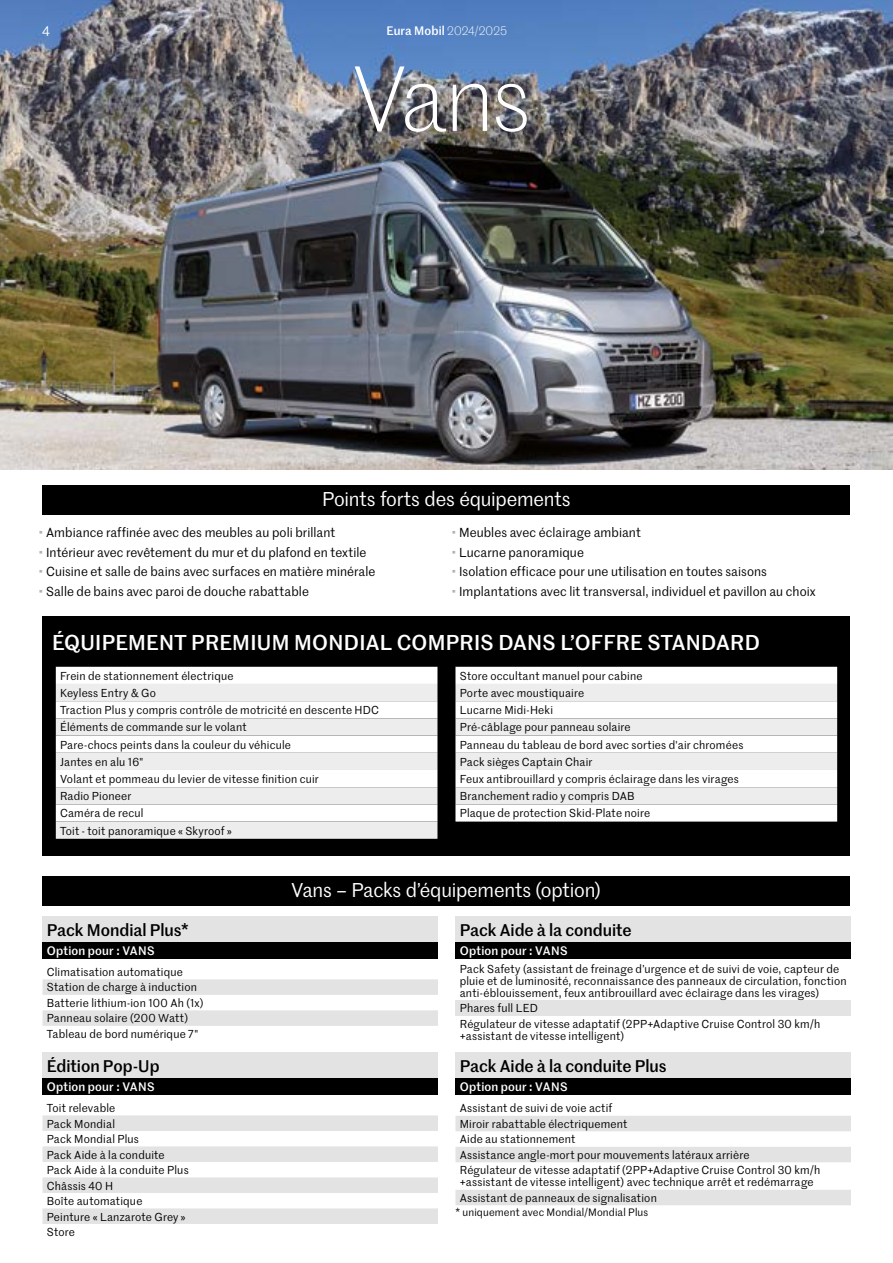
<style>
.page{position:relative;width:893px;height:1263px;background:#fff}
.page>*{position:absolute;margin:0;border:0;box-sizing:border-box;transform-origin:0 0}
.t1{font:300 90px "Marr Sans";color:#fff}
.t2{font:500 21px "Marr Sans";letter-spacing:.015em;color:#fff}
.t3{font:19.5px "Marr Sans";letter-spacing:-.01em;color:#fff}
.t4{font:500 16.5px "Marr Sans";letter-spacing:-.005em;color:#000}
.t5{font:13.5px "Marr Sans";color:#fff}
.t6{font:12.75px "Marr Sans";letter-spacing:.005em;color:#000}
.t7{font:500 12px "Marr Sans";letter-spacing:.015em;color:#fff}
.t8{font:11.25px/15.5px "Marr Sans";letter-spacing:.015em;color:#000}
.t9{font:10.5px "Marr Sans";letter-spacing:.01em;color:#000}
.s1{font-weight:300}
.s2{color:#b3b2b2}
</style>
<div class="page">
<img style="left:0;top:0;width:893px;height:470px">
<div style="left:43px;top:485px;width:807px;height:29px;background:#000"></div>
<div style="left:43px;top:876px;width:807px;height:30px;background:#000"></div>
<svg style="left:43px;top:979px;width:395px;height:47px"></svg>
<div style="left:455px;top:1000px;width:396px;height:16px;background:#e3e3e3"></div>
<svg style="left:455px;top:1116px;width:396px;height:89px"></svg>
<div style="left:43px;top:916px;width:395px;height:26px;background:#e3e3e3"></div>
<div style="left:43px;top:942px;width:395px;height:16px;background:#000"></div>
<div style="left:455px;top:916px;width:396px;height:26px;background:#e3e3e3"></div>
<div style="left:455px;top:942px;width:396px;height:16px;background:#000"></div>
<div style="left:455px;top:1052px;width:396px;height:26px;background:#e3e3e3"></div>
<div style="left:455px;top:1078px;width:396px;height:17px;background:#000"></div>
<svg style="left:43px;top:1115px;width:395px;height:109px"></svg>
<div style="left:43px;top:1052px;width:395px;height:26px;background:#e3e3e3"></div>
<div style="left:43px;top:1078px;width:395px;height:17px;background:#000"></div>
<div style="left:43px;top:617px;width:807px;height:239px;background:#000"></div>
<div style="left:56px;top:667px;width:381px;height:17px;background:#fff"></div>
<svg style="left:56px;top:684px;width:381px;height:155px;background:#f2f2f2"></svg>
<div style="left:455px;top:667px;width:382px;height:154px;background:#fff"></div>
<svg style="left:455px;top:684px;width:382px;height:120px;background:#f2f2f2"></svg>
<p class="t5" style="left:42px;top:22px;width:9px">4</p>
<p class="t7" style="left:386px;top:22px;width:122px">Eura Mobil <span class="s1">2024/2025</span></p>
<h1 class="t1" style="left:352px;top:36px;width:181px">Vans</h1>
<h3 class="t3" style="left:322px;top:485px;width:250px">Points forts des équipements</h3>
<p class="t6" style="left:38px;top:523px;width:298px"><span class="s2">•</span> Ambiance raffinée avec des meubles au poli brillant</p>
<p class="t6" style="left:38px;top:543px;width:329px"><span class="s2">•</span> Intérieur avec revêtement du mur et du plafond en textile</p>
<p class="t6" style="left:38px;top:563px;width:338px"><span class="s2">•</span> Cuisine et salle de bains avec surfaces en matière minérale</p>
<p class="t6" style="left:38px;top:582px;width:272px"><span class="s2">•</span> Salle de bains avec paroi de douche rabattable</p>
<p class="t6" style="left:451px;top:523px;width:191px"><span class="s2">•</span> Meubles avec éclairage ambiant</p>
<p class="t6" style="left:451px;top:543px;width:134px"><span class="s2">•</span> Lucarne panoramique</p>
<p class="t6" style="left:451px;top:563px;width:317px"><span class="s2">•</span> Isolation efficace pour une utilisation en toutes saisons</p>
<p class="t6" style="left:451px;top:582px;width:366px"><span class="s2">•</span> Implantations avec lit transversal, individuel et pavillon au choix</p>
<h2 class="t2" style="left:52px;top:627px;width:709px">ÉQUIPEMENT PREMIUM MONDIAL COMPRIS DANS L’OFFRE STANDARD</h2>
<p class="t8" style="left:60px;top:667px;width:320px;line-height:17.2px">Frein de stationnement électrique<br>Keyless Entry &amp; Go<br>Traction Plus y compris contrôle de motricité en descente HDC<br>Éléments de commande sur le volant<br>Pare-chocs peints dans la couleur du véhicule<br>Jantes en alu 16"<br>Volant et pommeau du levier de vitesse finition cuir<br>Radio Pioneer<br>Caméra de recul<br>Toit - toit panoramique « Skyroof »</p>
<p class="t8" style="left:460px;top:667px;width:285px;line-height:17.2px">Store occultant manuel pour cabine<br>Porte avec moustiquaire<br>Lucarne Midi-Heki<br>Pré-câblage pour panneau solaire<br>Panneau du tableau de bord avec sorties d'air chromées Pack sièges Captain Chair<br>Feux antibrouillard y compris éclairage dans les virages Branchement radio y compris DAB<br>Plaque de protection Skid-Plate noire</p>
<h3 class="t4" style="left:47px;top:917px;width:144px">Pack Mondial Plus*</h3>
<p class="t7" style="left:47px;top:941px;width:110px">Option pour : VANS</p>
<h3 class="t3" style="left:291px;top:876px;width:311px">Vans – Packs d’équipements (option)</h3>
<h3 class="t4" style="left:460px;top:917px;width:173px">Pack Aide à la conduite</h3>
<p class="t7" style="left:460px;top:941px;width:110px">Option pour : VANS</p>
<p class="t8" style="left:47px;top:964px;width:158px">Climatisation automatique<br>Station de charge à induction<br>Batterie lithium-ion 100 Ah (1x)<br>Panneau solaire (200 Watt)<br>Tableau de bord numérique 7"</p>
<p class="t8" style="left:460px;top:962px;width:388px;line-height:12px">Pack Safety (assistant de freinage d’urgence et de suivi de voie, capteur de pluie et de luminosité, reconnaissance des panneaux de circulation, fonction anti-éblouissement, feux antibrouillard avec éclairage dans les virages)</p>
<p class="t8" style="left:460px;top:1000px;width:362px">Phares full LED<br>Régulateur de vitesse adaptatif (2PP+Adaptive Cruise Control 30 km/h</p>
<p class="t8" style="left:460px;top:1027px;width:166px">+assistant de vitesse intelligent)</p>
<h3 class="t4" style="left:47px;top:1053px;width:114px">Édition Pop-Up</h3>
<p class="t7" style="left:47px;top:1078px;width:110px">Option pour : VANS</p>
<p class="t8" style="left:47px;top:1100px;width:143px">Toit relevable<br>Pack Mondial<br>Pack Mondial Plus<br>Pack Aide à la conduite<br>Pack Aide à la conduite Plus<br>Châssis 40 H<br>Boîte automatique<br>Peinture « Lanzarote Grey »<br>Store</p>
<h3 class="t4" style="left:460px;top:1053px;width:208px">Pack Aide à la conduite Plus</h3>
<p class="t7" style="left:460px;top:1078px;width:110px">Option pour : VANS</p>
<p class="t8" style="left:460px;top:1100px;width:362px">Assistant de suivi de voie actif<br>Miroir rabattable électriquement<br>Aide au stationnement<br>Assistance angle-mort pour mouvements latéraux arrière<br>Régulateur de vitesse adaptatif (2PP+Adaptive Cruise Control 30 km/h</p>
<p class="t8" style="left:460px;top:1174px;width:355px">+assistant de vitesse intelligent) avec technique arrêt et redémarrage<br>Assistant de panneaux de signalisation</p>
<p class="t9" style="left:455px;top:1205px;width:194px">* uniquement avec Mondial/Mondial Plus</p>
</div>
